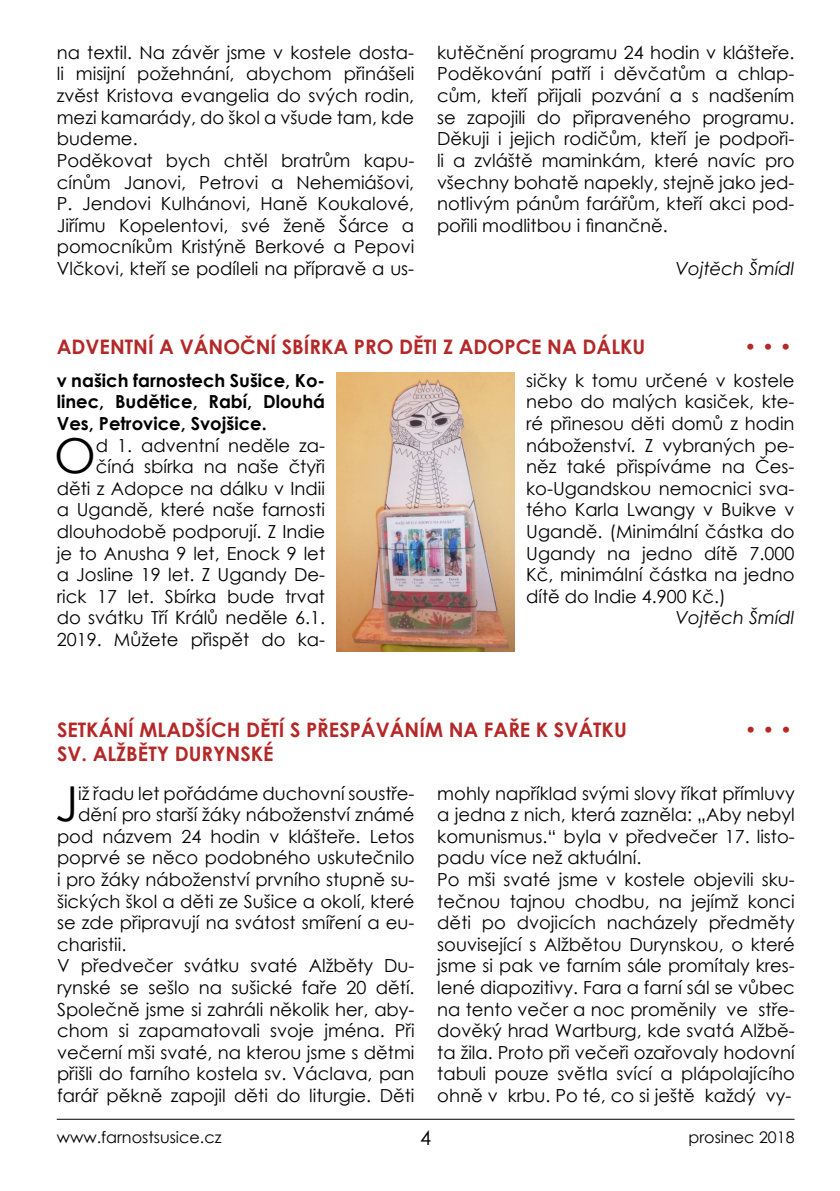
<style>
.page{position:relative;width:840px;height:1191px;background:#fff}
.page>*{position:absolute;margin:0;border:0;box-sizing:border-box;transform-origin:0 0}
.t1{font:48px "Century Gothic";color:#000}
.t2{font:700 20px/24px "Century Gothic";color:#b42828}
.t3{font:20px "Century Gothic";color:#000}
.t4{font:18px/21.6px "Century Gothic";color:#000;text-align:justify}
.t5{font:700 18px/21.6px "Century Gothic";color:#000;text-align:justify}
.t6{font:italic 18px "Century Gothic";color:#000}
.t7{font:16px "Century Gothic";color:#000}
</style>
<div class="page">
<img style="left:336px;top:373px;width:178px;height:279px">
<hr style="left:57px;top:1118px;width:737px;height:1px;background:#000">
<p class="t4" style="left:57px;top:41px;width:359px;text-align:left">na textil. Na závěr jsme v kostele dosta&shy;li misijní požehnání, abychom přinášeli zvěst Kristova evangelia do svých rodin, mezi kamarády, do škol a všude tam, kde budeme.<br>Poděkovat bych chtěl bratrům kapu&shy;cínům Janovi, Petrovi a Nehemiášovi, P. Jendovi Kulhánovi, Haně Koukalové, Jiřímu Kopelentovi, své ženě Šárce a pomocníkům Kristýně Berkové a Pepovi Vlčkovi, kteří se podíleli na přípravě a us-</p>
<p class="t4" style="left:437px;top:41px;width:359px">kutěčnění programu 24 hodin v klášteře.<br>Poděkování patří i děvčatům a chlap&shy;cům, kteří přijali pozvání a s nadšením se zapojili do připraveného programu.<br>Děkuji i jejich rodičům, kteří je podpoři&shy;li a zvláště maminkám, které navíc pro všechny bohatě napekly, stejně jako jed&shy;notlivým pánům farářům, kteří akci pod&shy;pořili modlitbou i finančně.</p>
<p class="t6" style="left:675px;top:256px;width:120px">Vojtěch Šmídl</p>
<p class="t2" style="left:57px;top:334px;width:590px">ADVENTNÍ A VÁNOČNÍ SBÍRKA PRO DĚTI Z ADOPCE NA DÁLKU</p>
<p class="t2" style="left:744px;top:334px;width:49px">• • •</p>
<p class="t5" style="left:57px;top:368px;width:270px">v našich farnostech Sušice, Ko&shy;linec, Budětice, Rabí, Dlouhá Ves, Petrovice, Svojšice.</p>
<h1 class="t1" style="left:54px;top:422px;width:43px">O</h1>
<p class="t4" style="left:526px;top:369px;width:270px">sičky k tomu určené v kostele nebo do malých kasiček, kte&shy;ré přinesou děti domů z hodin náboženství. Z vybraných pe&shy;něz také přispíváme na Čes&shy;ko-Ugandskou nemocnici sva&shy;tého Karla Lwangy v Buikve v Ugandě. (Minimální částka do Ugandy na jedno dítě 7.000<br>Kč, minimální částka na jedno dítě do Indie 4.900 Kč.)</p>
<p class="t6" style="left:675px;top:605px;width:120px">Vojtěch Šmídl</p>
<p class="t4" style="left:57px;top:434px;width:270px;text-align:right">d 1. adventní neděle za&shy;číná sbírka na naše čtyři<br>děti z Adopce na dálku v Indii a Ugandě, které naše farnosti dlouhodobě podporují. Z Indie je to Anusha 9 let, Enock 9 let a Josline 19 let. Z Ugandy De&shy;rick 17 let. Sbírka bude trvat do svátku Tří Králů neděle 6.1.<br>2019. Můžete přispět do ka-</p>
<p class="t2" style="left:57px;top:717px;width:571px">SETKÁNÍ MLADŠÍCH DĚTÍ S PŘESPÁVÁNÍM NA FAŘE K SVÁTKU<br>SV. ALŽBĚTY DURYNSKÉ</p>
<p class="t2" style="left:744px;top:717px;width:49px">• • •</p>
<h1 class="t1" style="left:55px;top:770px;width:25px">J</h1>
<p class="t4" style="left:78px;top:782px;width:338px">iž řadu let pořádáme duchovní soustře-</p>
<p class="t4" style="left:437px;top:782px;width:359px;text-align:left">mohly například svými slovy říkat přímluvy a jedna z nich, která zazněla: „Aby nebyl komunismus.“ byla v předvečer 17. listo&shy;padu více než aktuální.<br>Po mši svaté jsme v kostele objevili sku&shy;tečnou tajnou chodbu, na jejímž konci děti po dvojicích nacházely předměty související s Alžbětou Durynskou, o které jsme si pak ve farním sále promítaly kres&shy;lené diapozitivy. Fara a farní sál se vůbec na tento večer a noc proměnily ve stře&shy;dověký hrad Wartburg, kde svatá Alžbě&shy;ta žila. Proto při večeři ozařovaly hodovní tabuli pouze světla svící a plápolajícího ohně v krbu. Po té, co si ještě každý vy-</p>
<p class="t4" style="left:78px;top:803px;width:338px">dění pro starší žáky náboženství známé</p>
<p class="t4" style="left:57px;top:825px;width:359px">pod názvem 24 hodin v klášteře. Letos</p>
<p class="t4" style="left:57px;top:846px;width:359px">poprvé se něco podobného uskutečnilo</p>
<p class="t4" style="left:57px;top:868px;width:359px">i pro žáky náboženství prvního stupně su-</p>
<p class="t4" style="left:57px;top:890px;width:359px">šických škol a děti ze Sušice a okolí, které</p>
<p class="t4" style="left:57px;top:911px;width:359px">se zde připravují na svátost smíření a eu-</p>
<p class="t4" style="left:57px;top:933px;width:71px">charistii.</p>
<p class="t4" style="left:57px;top:954px;width:359px">V předvečer svátku svaté Alžběty Du-</p>
<p class="t4" style="left:57px;top:976px;width:359px">rynské se sešlo na sušické faře 20 dětí.</p>
<p class="t4" style="left:57px;top:998px;width:359px">Společně jsme si zahráli několik her, aby-</p>
<p class="t4" style="left:57px;top:1019px;width:359px">chom si zapamatovali svoje jména. Při</p>
<p class="t4" style="left:57px;top:1041px;width:359px">večerní mši svaté, na kterou jsme s dětmi</p>
<p class="t4" style="left:57px;top:1062px;width:359px">přišli do farního kostela sv. Václava, pan</p>
<p class="t4" style="left:57px;top:1084px;width:359px">farář pěkně zapojil děti do liturgie. Děti</p>
<p class="t7" style="left:57px;top:1126px;width:166px">www.farnostsusice.cz</p>
<p class="t3" style="left:420px;top:1123px;width:13px">4</p>
<p class="t7" style="left:688px;top:1126px;width:108px">prosinec 2018</p>
</div>
